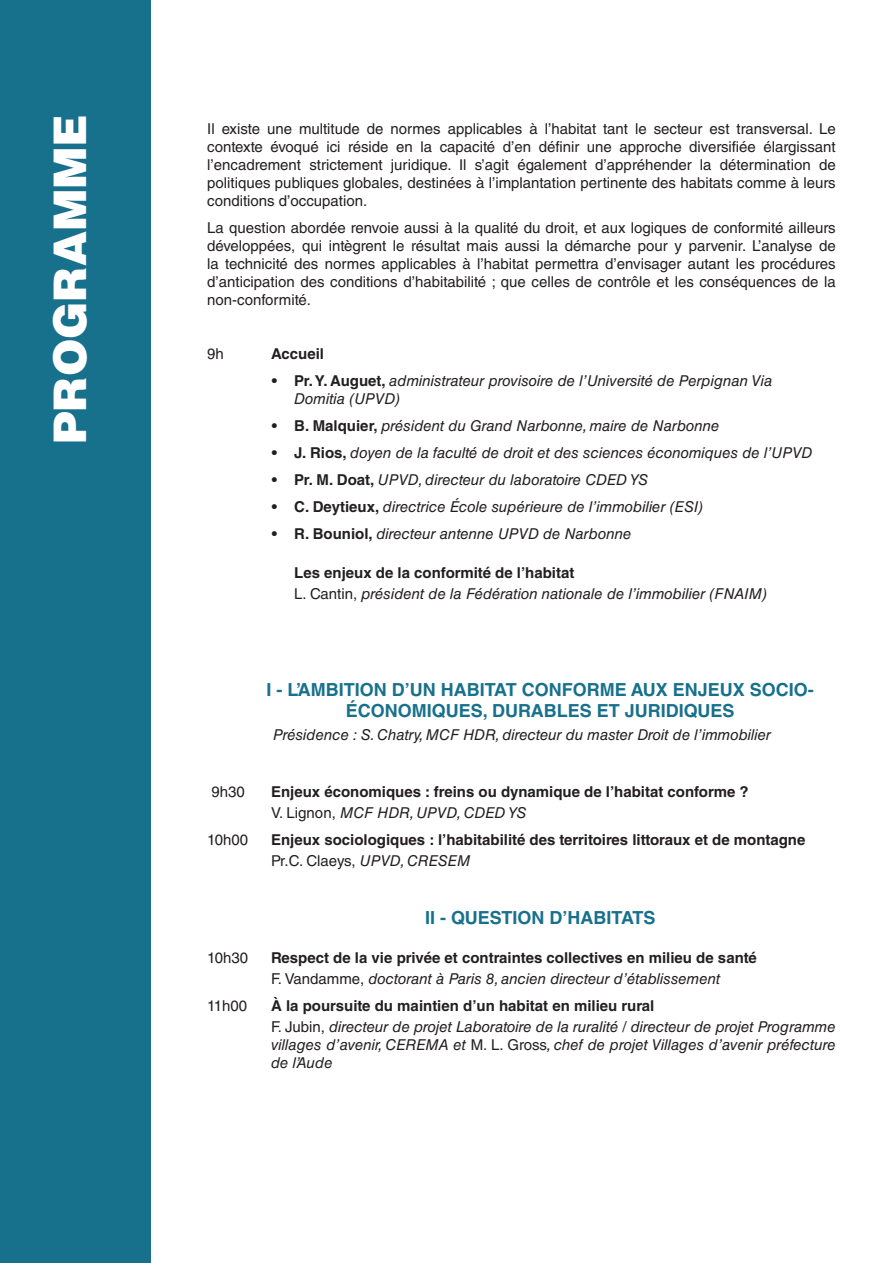
<style>
.page{position:relative;width:893px;height:1263px;background:#fff}
.page>*{position:absolute;margin:0;border:0;box-sizing:border-box;transform-origin:0 0}
.t1{font:900 45px "Helvetica LT Std";color:#fff}
.t2{font:700 18px/21.6px "Helvetica LT Std";color:#18718c;text-align:center}
.t3{font:15px/18px "Helvetica LT Std";color:#231f20;text-align:justify}
.t4{font:italic 15px/18px "Helvetica LT Std";color:#231f20}
.t5{font:700 15px "Helvetica LT Std";color:#231f20}
.s1{font-weight:700;font-style:normal}
.s2{font-style:normal}
.s3{font-style:italic}
</style>
<div class="page">
<div style="left:0;top:0;width:150px;height:1263px;background:#18718c"></div>
<p class="t1" style="left:41px;top:444px;width:331px;rotate:-90deg">PROGRAMME</p>
<p class="t3" style="left:207px;top:120px;width:630px">Il existe une multitude de normes applicables à l’habitat tant le secteur est transversal. Le contexte évoqué ici réside en la capacité d’en définir une approche diversifiée élargissant l’encadrement strictement juridique. Il s’agit également d’appréhender la détermination de politiques publiques globales, destinées à l’implantation pertinente des habitats comme à leurs conditions d’occupation.</p>
<p class="t3" style="left:207px;top:219px;width:630px">La question abordée renvoie aussi à la qualité du droit, et aux logiques de conformité ailleurs développées, qui intègrent le résultat mais aussi la démarche pour y parvenir. L’analyse de la technicité des normes applicables à l’habitat permettra d’envisager autant les procédures d’anticipation des conditions d’habitabilité ; que celles de contrôle et les conséquences de la non-conformité.</p>
<p class="t3" style="left:207px;top:345px;width:18px">9h</p>
<p class="t5" style="left:271px;top:344px;width:55px">Accueil</p>
<p class="t4" style="left:294px;top:372px;width:480px;text-indent:-22px"><span class="s1">• Pr. Y. Auguet,</span> administrateur provisoire de l’Université de Perpignan Via<br>Domitia (UPVD)</p>
<p class="t4" style="left:272px;top:417px;width:449px"><span class="s1">• B. Malquier,</span> président du Grand Narbonne, maire de Narbonne</p>
<p class="t4" style="left:272px;top:444px;width:542px"><span class="s1">• J. Rios,</span> doyen de la faculté de droit et des sciences économiques de l’UPVD</p>
<p class="t4" style="left:272px;top:471px;width:378px"><span class="s1">• Pr. M. Doat,</span> UPVD, directeur du laboratoire CDED YS</p>
<p class="t4" style="left:272px;top:498px;width:433px"><span class="s1">• C. Deytieux,</span> directrice École supérieure de l’immobilier (ESI)</p>
<p class="t4" style="left:272px;top:525px;width:361px"><span class="s1">• R. Bouniol,</span> directeur antenne UPVD de Narbonne</p>
<p class="t5" style="left:294px;top:563px;width:282px">Les enjeux de la conformité de l’habitat</p>
<p class="t4" style="left:294px;top:585px;width:474px"><span class="s2">L. Cantin,</span> président de la Fédération nationale de l’immobilier (FNAIM)</p>
<p class="t2" style="left:267px;top:678px;width:549px">I - L’AMBITION D’UN HABITAT CONFORME AUX ENJEUX SOCIO-<br>ÉCONOMIQUES, DURABLES ET JURIDIQUES</p>
<p class="t4" style="left:273px;top:726px;width:499px">Présidence : S. Chatry, MCF HDR, directeur du master Droit de l’immobilier</p>
<p class="t3" style="left:211px;top:783px;width:35px">9h30</p>
<p class="t5" style="left:271px;top:782px;width:479px">Enjeux économiques : freins ou dynamique de l’habitat conforme ?</p>
<p class="t4" style="left:271px;top:804px;width:257px"><span class="s2">V. Lignon,</span> MCF HDR, UPVD, CDED YS</p>
<p class="t3" style="left:207px;top:831px;width:42px">10h00</p>
<p class="t5" style="left:271px;top:830px;width:536px">Enjeux sociologiques : l’habitabilité des territoires littoraux et de montagne</p>
<p class="t3" style="left:271px;top:852px;width:201px">Pr.C. Claeys, <span class="s3">UPVD, CRESEM</span></p>
<p class="t2" style="left:425px;top:906px;width:232px">II - QUESTION D’HABITATS</p>
<p class="t3" style="left:207px;top:948px;width:42px">10h30</p>
<p class="t5" style="left:271px;top:948px;width:487px">Respect de la vie privée et contraintes collectives en milieu de santé</p>
<p class="t4" style="left:271px;top:969px;width:451px"><span class="s2">F. Vandamme,</span> doctorant à Paris 8, ancien directeur d’établissement</p>
<p class="t3" style="left:207px;top:996px;width:41px">11h00</p>
<p class="t5" style="left:271px;top:996px;width:385px">À la poursuite du maintien d’un habitat en milieu rural</p>
<p class="t4" style="left:271px;top:1017px;width:566px;text-align:justify"><span class="s2">F. Jubin,</span> directeur de projet Laboratoire de la ruralité / directeur de projet Programme villages d’avenir, CEREMA et <span class="s2">M. L. Gross</span>, chef de projet Villages d’avenir préfecture de l’Aude</p>
</div>
